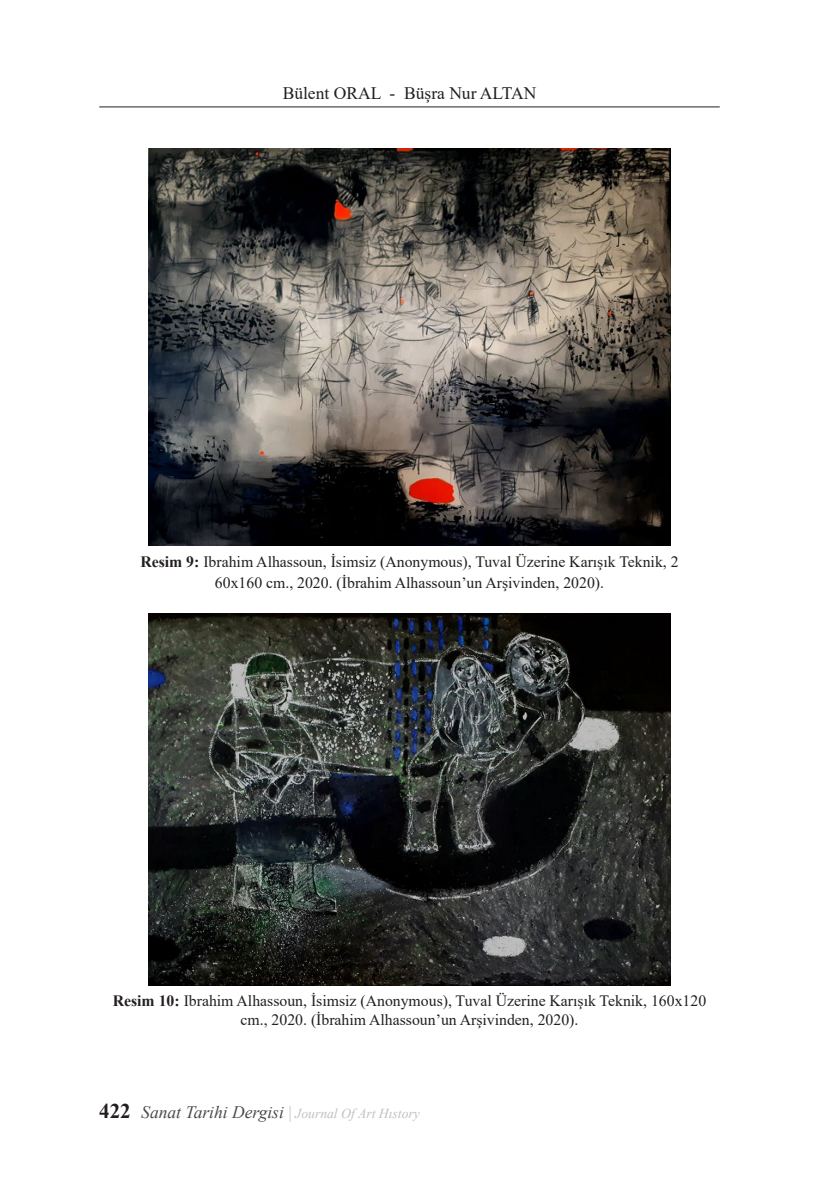
<style>
.page{position:relative;width:819px;height:1191px;background:#fff}
.page>*{position:absolute;margin:0;border:0;box-sizing:border-box;transform-origin:0 0}
.t1{font:17.5px "Times New Roman";color:#231f20}
.STD_-_Resim_Yazıları{font:15.75px/18.9px "Times New Roman";color:#231f20;text-align:center}
.t2{font:italic 13.65px "Times New Roman";color:#c0c0c0}
.s1{font-weight:700}
.s2{font-weight:700;font-style:normal;font-size:21px;color:#231f20}
.s3{font-size:17.5px;color:#494a4c}
.s4{font-style:normal;font-size:17.5px}
</style>
<div class="page">
<hr style="left:99px;top:107px;width:620px;height:1px;background:#231f20">
<img style="left:149px;top:149px;width:521px;height:397px">
<img style="left:149px;top:613px;width:521px;height:372px">
<p class="t1" style="left:283px;top:81px;width:255px">Bülent ORAL - Büşra Nur ALTAN</p>
<p class="STD_-_Resim_Yazıları" style="left:140px;top:551px;width:539px"><span class="s1">Resim 9:</span> Ibrahim Alhassoun, İsimsiz (Anonymous), Tuval Üzerine Karışık Teknik, 2</p>
<p class="STD_-_Resim_Yazıları" style="left:215px;top:572px;width:390px">60x160 cm., 2020. (İbrahim Alhassoun’un Arşivinden, 2020).</p>
<p class="STD_-_Resim_Yazıları" style="left:113px;top:991px;width:595px"><span class="s1">Resim 10:</span> Ibrahim Alhassoun, İsimsiz (Anonymous), Tuval Üzerine Karışık Teknik, 160x120 cm., 2020. (İbrahim Alhassoun’un Arşivinden, 2020).</p>
<p class="t2" style="left:99px;top:1104px;width:322px"><span class="s2">422</span> <span class="s3">Sanat Tarihi Dergisi</span> <span class="s4">|</span> Journal Of Art Hıstory</p>
</div>
